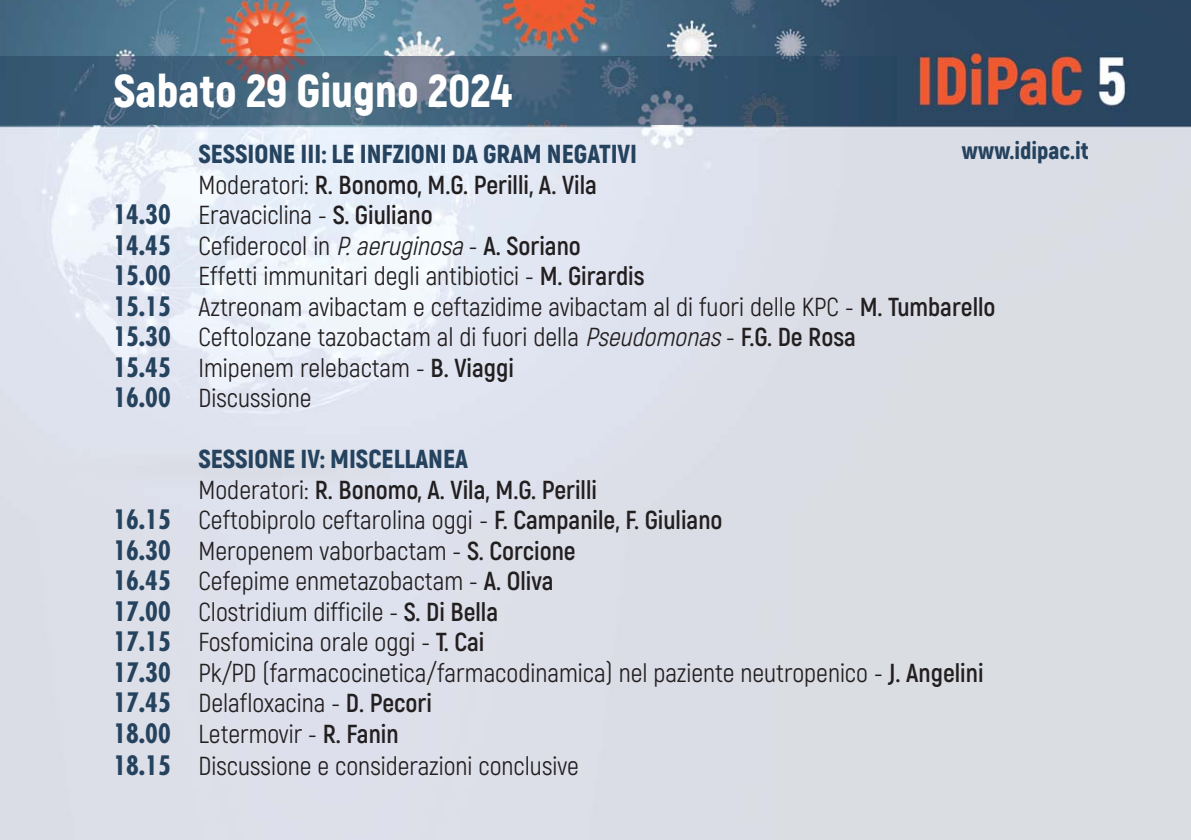
<style>
.page{position:relative;width:1191px;height:840px;background:#fff}
.page>*{position:absolute;margin:0;border:0;box-sizing:border-box;transform-origin:0 0}
.t1{font:900 46px "Akrobat";color:#fff}
.t2{font:26px "Akrobat";color:#231f20}
.t3{font:700 26px "Akrobat";color:#231f20}
.t4{font:900 26px "Akrobat";color:#25435e}
.t5{font:900 24px "Akrobat";color:#25435e}
.s1{font-weight:400}
.s2{font-family:"Futura";font-weight:700;font-stretch:condensed;color:#25435e}
.s3{font-weight:700}
.s4{font-style:italic}
</style>
<div class="page">
<img style="left:0;top:0;width:1191px;height:839px">
<img style="left:0;top:57px;width:896px;height:68px">
<h1 class="t1" style="left:113px;top:74px;width:400px">Sabato 29 Giugno 2024</h1>
<p class="t4" style="left:198px;top:144px;width:440px">SESSIONE III: LE INFZIONI DA GRAM NEGATIVI</p>
<p class="t3" style="left:198px;top:175px;width:400px"><span class="s1">Moderatori:</span> R. Bonomo, M.G. Perilli, A. Vila</p>
<p class="t2" style="left:113px;top:205px;width:321px"><span class="s2">14.30</span> Eravaciclina - <span class="s3">S. Giuliano</span></p>
<p class="t2" style="left:113px;top:236px;width:469px"><span class="s2">14.45</span> Cefiderocol in <span class="s4">P.aeruginosa</span> - <span class="s3">A. Soriano</span></p>
<p class="t2" style="left:113px;top:266px;width:533px"><span class="s2">15.00</span> Effetti immunitari degli antibiotici - <span class="s3">M. Girardis</span></p>
<p class="t2" style="left:113px;top:296px;width:883px"><span class="s2">15.15</span> Aztreonam avibactam e ceftazidime avibactam al di fuori delle KPC - <span class="s3">M. Tumbarello</span></p>
<p class="t2" style="left:113px;top:327px;width:744px"><span class="s2">15.30</span> Ceftolozane tazobactam al di fuori della <span class="s4">Pseudomonas</span>- <span class="s3">F.G. De Rosa</span></p>
<p class="t2" style="left:113px;top:357px;width:402px"><span class="s2">15.45</span> Imipenem relebactam - <span class="s3">B. Viaggi</span></p>
<p class="t2" style="left:113px;top:388px;width:200px"><span class="s2">16.00</span> Discussione</p>
<p class="t5" style="left:961px;top:141px;width:129px">www.idipac.it</p>
<p class="t4" style="left:198px;top:449px;width:271px">SESSIONE IV: MISCELLANEA</p>
<p class="t3" style="left:198px;top:479px;width:400px"><span class="s1">Moderatori:</span> R. Bonomo, A. Vila, M.G. Perilli</p>
<p class="t2" style="left:113px;top:510px;width:610px"><span class="s2">16.15</span> Ceftobiprolo ceftarolina oggi - <span class="s3">F. Campanile, F. Giuliano</span></p>
<p class="t2" style="left:113px;top:540px;width:464px"><span class="s2">16.30</span> Meropenem vaborbactam - <span class="s3">S. Corcione</span></p>
<p class="t2" style="left:113px;top:571px;width:441px"><span class="s2">16.45</span> Cefepime enmetazobactam - <span class="s3">A. Oliva</span></p>
<p class="t2" style="left:113px;top:601px;width:386px"><span class="s2">17.00</span> Clostridium difficile - <span class="s3">S. Di Bella</span></p>
<p class="t2" style="left:113px;top:632px;width:372px"><span class="s2">17.15</span> Fosfomicina orale oggi - <span class="s3">T. Cai</span></p>
<p class="t2" style="left:113px;top:662px;width:871px"><span class="s2">17.30</span> Pk/PD (farmacocinetica/farmacodinamica) nel paziente neutropenico - <span class="s3">J. Angelini</span></p>
<p class="t2" style="left:113px;top:693px;width:320px"><span class="s2">17.45</span> Delafloxacina - <span class="s3">D. Pecori</span></p>
<p class="t2" style="left:113px;top:723px;width:287px"><span class="s2">18.00</span> Letermovir - <span class="s3">R. Fanin</span></p>
<p class="t2" style="left:113px;top:755px;width:467px"><span class="s2">18.15</span> Discussione e considerazioni conclusive</p>
</div>
